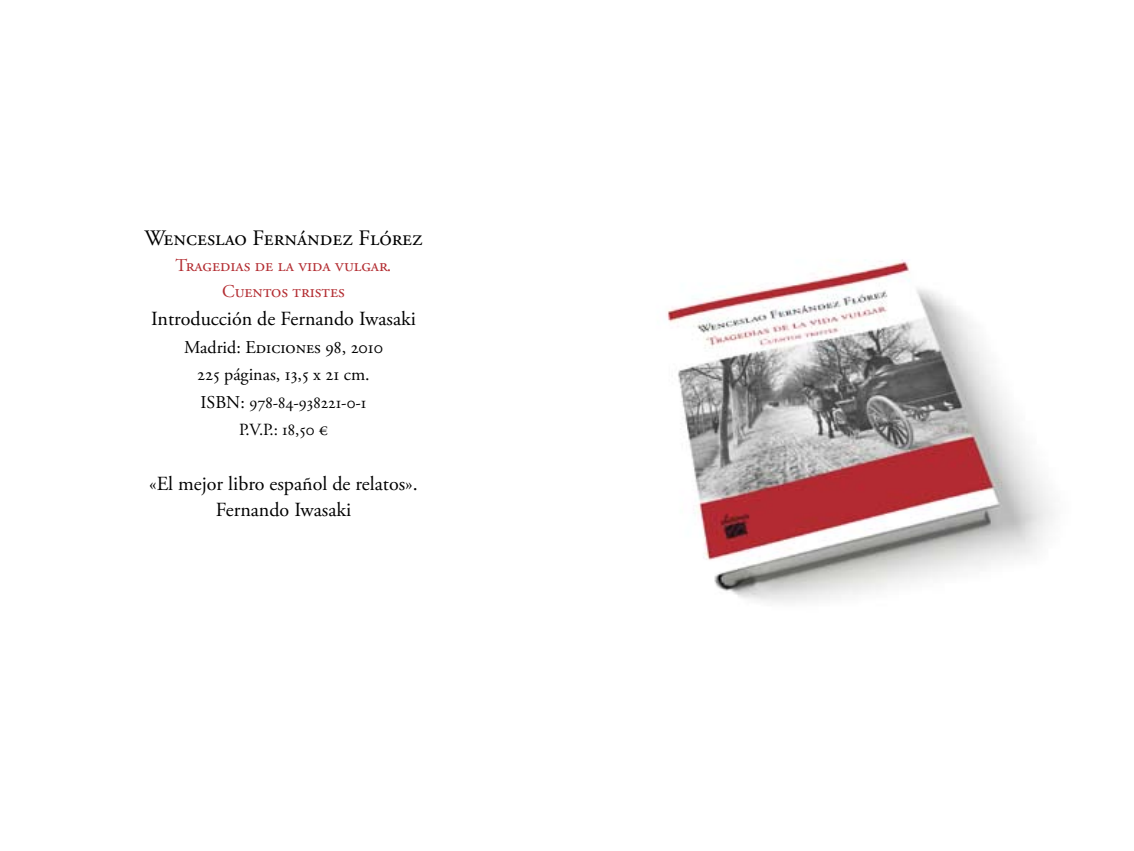
<style>
.page{position:relative;width:1134px;height:851px;background:#fff}
.page>*{position:absolute;margin:0;border:0;box-sizing:border-box;transform-origin:0 0}
.t1{font:22px "Adobe Garamond Pro";color:#000}
.t2{font:20px/26px "Adobe Garamond Pro";color:#000;text-align:center}
.t3{font:18px/27.6px "Adobe Garamond Pro";color:#000;text-align:center}
.t4{font:18px/26px "Adobe Garamond Pro";color:#b32c31;text-align:center}
.t5{font:17px/27.6px "Adobe Garamond Pro";color:#000;text-align:center}
.s1{font-size:18px}
</style>
<div class="page">
<img style="left:667px;top:259px;width:387px;height:344px">
<p class="t1" style="left:144px;top:225px;width:280px">Wenceslao Fernández Flórez</p>
<p class="t4" style="left:176px;top:253px;width:217px">Tragedias de la vida vulgar.<br>Cuentos tristes</p>
<p class="t2" style="left:151px;top:306px;width:266px">Introducción de Fernando Iwasaki</p>
<p class="t3" style="left:184px;top:333px;width:200px">Madrid: Ediciones 98, 2010<br>225 páginas, 13,5 x 21 cm.</p>
<p class="t5" style="left:201px;top:389px;width:167px"><span class="s1">ISBN:</span> 978-84-938221-0-1<br>P.V.P.: 18,50 €</p>
<p class="t2" style="left:149px;top:471px;width:270px">«El mejor libro español de relatos».<br>Fernando Iwasaki</p>
</div>
